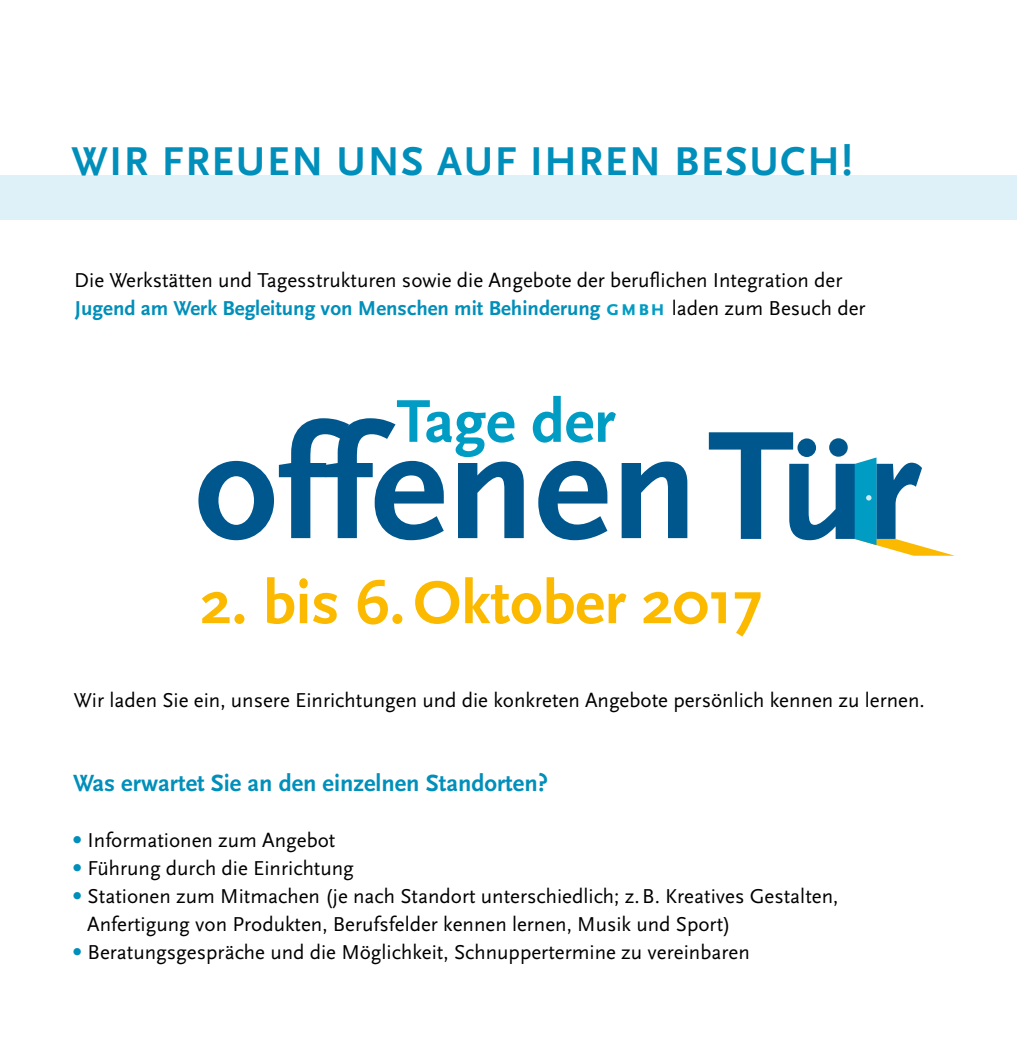
<style>
.page{position:relative;width:1017px;height:1042px;background:#fff}
.page>*{position:absolute;margin:0;border:0;box-sizing:border-box;transform-origin:0 0}
.t1{font:700 63px "Scala Sans Pro";color:#fbba00}
.t2{font:700 63px "Scala Sans Pro";color:#009cc4}
.t3{font:700 42px "Scala Sans Pro";letter-spacing:.04em;color:#008fba}
.t4{font:700 24.5px "Scala Sans Pro";color:#008fba}
.t5{font:21px/28px "Scala Sans Pro";color:#000}
.s1{font-weight:700;color:#008fba}
.s2{font-weight:700;font-size:21.88px;color:#009cc4}
.s3{font-family:"Frutiger";font-weight:300;font-style:italic;color:#008fba}
</style>
<div class="page">
<svg style="left:198px;top:418px;width:246px;height:122px"></svg>
<svg style="left:458px;top:461px;width:66px;height:77px"></svg>
<svg style="left:538px;top:461px;width:69px;height:79px"></svg>
<svg style="left:622px;top:461px;width:65px;height:77px"></svg>
<svg style="left:709px;top:432px;width:246px;height:124px"></svg>
<div style="left:0;top:175px;width:1017px;height:45px;background:#dff1f8"></div>
<h2 class="t3" style="left:72px;top:137px;width:782px">Wir freuen uns auf I hren Besuch!</h2>
<p class="t5" style="left:74px;top:266px;width:793px">Die Werkstätten und Tagesstrukturen sowie die Angebote der beruflichen Integration der<br><span class="s1">Jugend am Werk Begleitung von Menschen mit Behinderung</span> <span class="s2">gmbh</span> laden zum Besuch der</p>
<h1 class="t2" style="left:396px;top:384px;width:221px">Tage der</h1>
<h1 class="t1" style="left:200px;top:565px;width:564px">2. bis 6. Oktober 2017</h1>
<p class="t5" style="left:74px;top:686px;width:852px">Wir laden Sie ein, unsere Einrichtungen und die konkreten Angebote persönlich kennen zu lernen.</p>
<p class="t4" style="left:73px;top:769px;width:476px">Was erwartet Sie an den einzelnen Standorten?</p>
<p class="t5" style="left:72px;top:826px;width:265px"><span class="s3">•</span> Informationen zum Angebot</p>
<p class="t5" style="left:72px;top:854px;width:283px"><span class="s3">•</span> Führung durch die Einrichtung</p>
<p class="t5" style="left:87px;top:882px;width:753px;text-indent:-15px"><span class="s3">•</span> Stationen zum Mitmachen (je nach Standort unterschiedlich; z.B. Kreatives Gestalten,<br>Anfertigung von Produkten, Berufsfelder kennen lernen, Musik und Sport)</p>
<p class="t5" style="left:72px;top:938px;width:679px"><span class="s3">•</span> Beratungsgespräche und die Möglichkeit, Schnuppertermine zu vereinbaren</p>
</div>
